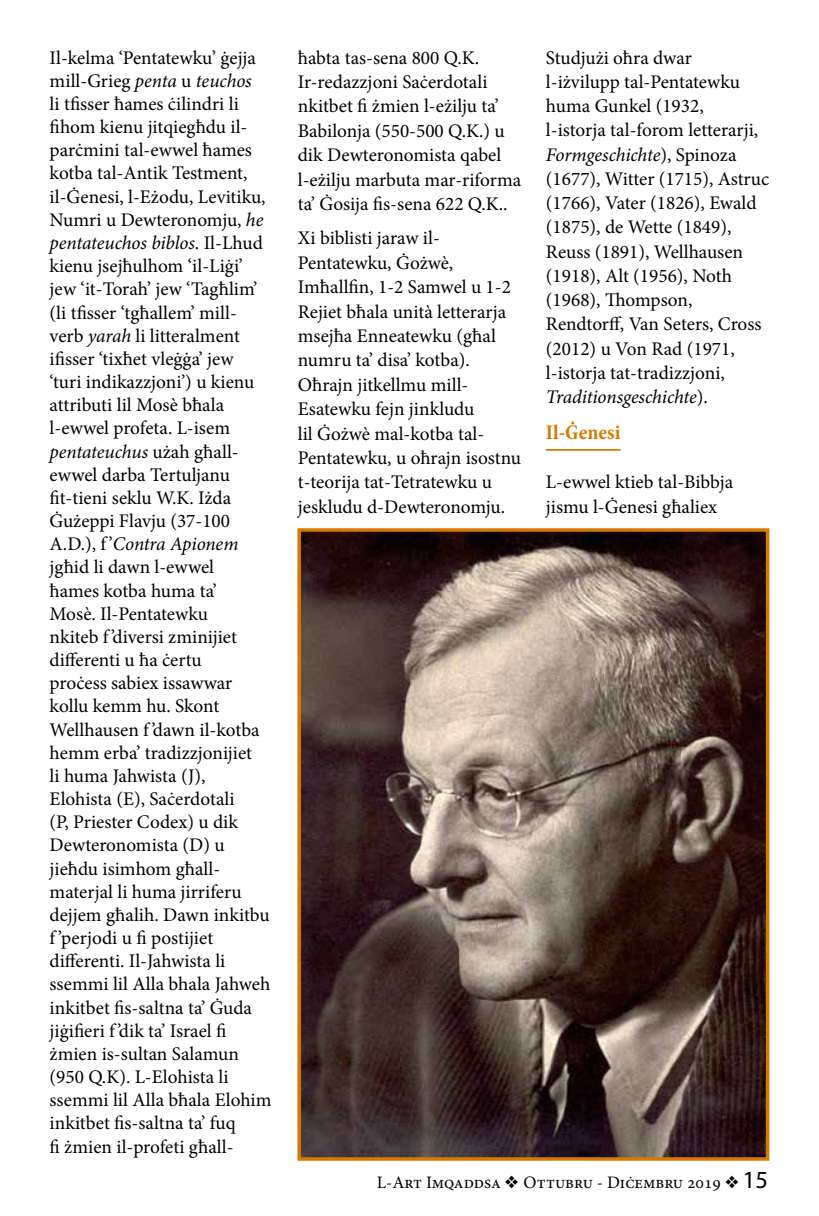
<style>
.page{position:relative;width:819px;height:1216px;background:#fff}
.page>*{position:absolute;margin:0;border:0;box-sizing:border-box;transform-origin:0 0}
.t1{font:700 condensed 21px "Minion Pro";color:#d77900}
.t2{font:19.25px/23.1px "Minion Pro";color:#000}
.t3{font:17.5px "Minion Pro";color:#000}
.s1{font-style:italic}
.s2{font-family:"Myriad Pro";font-size:24.5px}
</style>
<div class="page">
<hr style="left:546px;top:449px;width:74px;height:2px;background:#d77900">
<img style="left:302px;top:533px;width:462px;height:622px">
<div style="left:297px;top:528px;width:472px;height:632px;border:4px solid #d77900"></div>
<div style="left:365px;top:1158px;width:413px;height:45px;background:#fff"></div>
<p class="t2" style="left:50px;top:46px;width:223px">Il-kelma ‘Pentatewku’ ġejja mill-Grieg <span class="s1">penta</span> u <span class="s1">teuchos<br></span>li tfisser ħames ċilindri li fihom kienu jitqiegħdu il&shy;parċmini tal-ewwel ħames kotba tal-Antik Testment, il-Ġenesi, l-Eżodu, Levitiku,<br>Numri u Dewteronomju, <span class="s1">he pentateuchos biblos</span>. Il-Lhud kienu jsejħulhom ‘il-Liġi’ jew ‘it-Torah’ jew ‘Tagħlim’ (li tfisser ‘tgħallem’ mill&shy;verb <span class="s1">yarah</span> li litteralment ifisser ‘tixħet vleġġa’ jew<br>‘turi indikazzjoni’) u kienu attributi lil Mosè bħala l-ewwel profeta. L-isem <span class="s1">pentateuchus</span> użah għall&shy;ewwel darba Tertuljanu fit-tieni seklu W.K. Iżda<br>Ġużeppi Flavju (37-100<br>A.D.), f ’<span class="s1">Contra Apionem </span>jgħid li dawn l-ewwel<br>ħames kotba huma ta’<br>Mosè. Il-Pentatewku<br>nkiteb f ’diversi zminijiet differenti u ħa ċertu<br>proċess sabiex issawwar kollu kemm hu. Skont<br>Wellhausen f ’dawn il-kotba hemm erba’ tradizzjonijiet<br>li huma Jahwista (J),<br>Elohista (E), Saċerdotali<br>(P, Priester Codex) u dik<br>Dewteronomista (D) u jieħdu isimhom għall&shy;materjal li huma jirriferu dejjem għalih. Dawn inkitbu f ’perjodi u fi postijiet differenti. Il-Jahwista li ssemmi lil Alla bhala Jahweh inkitbet fis-saltna ta’ Ġuda jiġifieri f ’dik ta’ Israel fi żmien is-sultan Salamun (950 Q.K). L-Elohista li ssemmi lil Alla bħala Elohim inkitbet fis-saltna ta’ fuq<br>fi żmien il-profeti għall-</p>
<p class="t2" style="left:298px;top:45px;width:225px;line-height:24.3px">ħabta tas-sena 800 Q.K.<br>Ir-redazzjoni Saċerdotali nkitbet fi żmien l-eżilju ta’<br>Babilonja (550-500 Q.K.) u dik Dewteronomista qabel l-eżilju marbuta mar-riforma ta’ Ġosija fis-sena 622 Q.K..</p>
<p class="t2" style="left:298px;top:226px;width:225px;line-height:24.3px">Xi biblisti jaraw il-<br>Pentatewku, Ġożwè,<br>Imħallfin, 1-2 Samwel u 1-2<br>Rejiet bħala unità letterarja msejħa Enneatewku (għal numru ta’ disa’ kotba).<br>Oħrajn jitkellmu mill-<br>Esatewku fejn jinkludu<br>lil Ġożwè mal-kotba tal-<br>Pentatewku, u oħrajn isostnu t-teorija tat-Tetratewku u jeskludu d-Dewteronomju.</p>
<p class="t2" style="left:546px;top:45px;width:225px;line-height:24.2px">Studjużi oħra dwar l-iżvilupp tal-Pentatewku huma Gunkel (1932,<br>l-istorja tal-forom letterarji,<br><span class="s1">Formgeschichte</span>), Spinoza (1677), Witter (1715), Astruc (1766), Vater (1826), Ewald (1875), de Wette (1849),<br>Reuss (1891), Wellhausen (1918), Alt (1956), Noth (1968), Thompson,<br>Rendtorff, Van Seters, Cross (2012) u Von Rad (1971, l-istorja tat-tradizzjoni,<br><span class="s1">Traditionsgeschichte</span>).</p>
<p class="t1" style="left:546px;top:418px;width:76px">Il-Ġenesi</p>
<p class="t2" style="left:546px;top:470px;width:189px;line-height:24.2px">L-ewwel ktieb tal-Bibbja jismu l-Ġenesi għaliex</p>
<p class="t3" style="left:377px;top:1170px;width:392px">L-Art Imqaddsa ❖ Ottubru - Diċembru 2019 ❖ <span class="s2">15</span></p>
</div>
